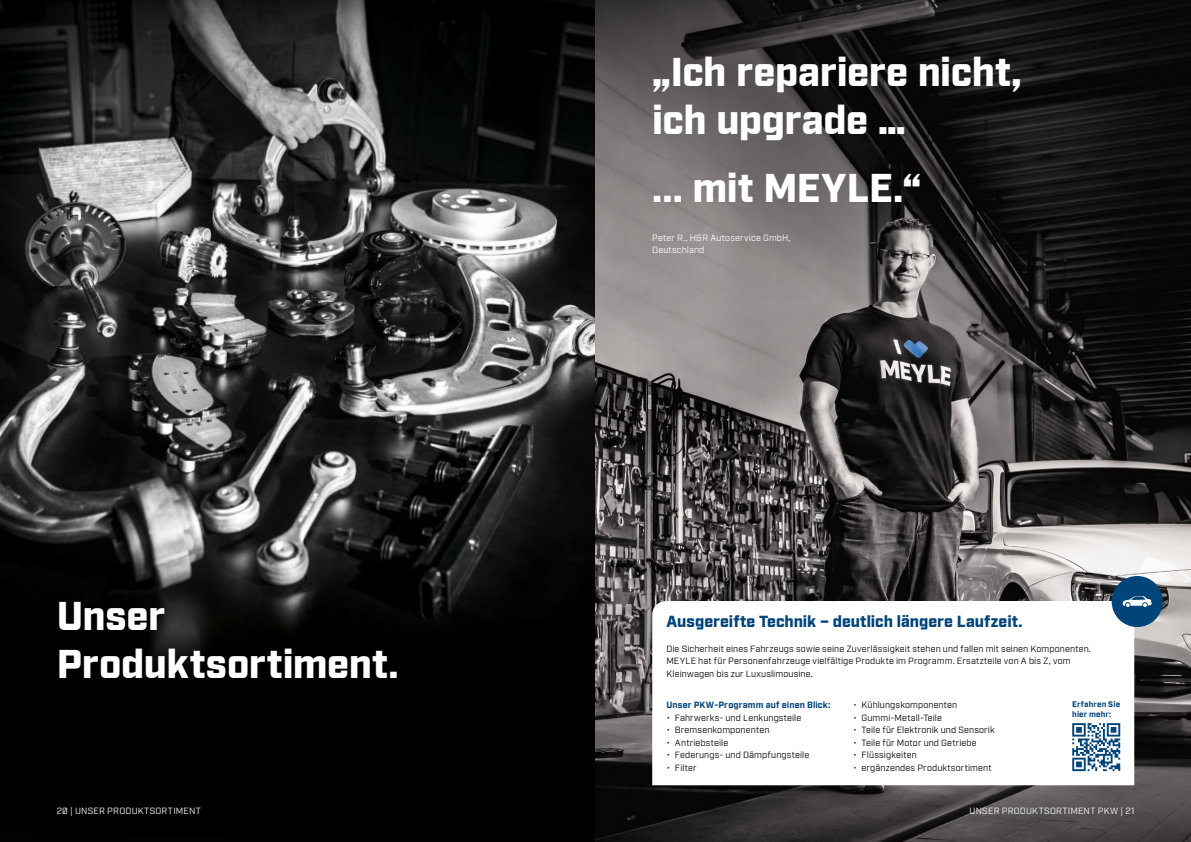
<style>
.page{position:relative;width:1191px;height:842px;background:#fff}
.page>*{position:absolute;margin:0;border:0;box-sizing:border-box;transform-origin:0 0}
.t1{font:900 40px/48px "Industry Meyle";letter-spacing:-.01em;color:#fff}
.t2{font:900 16px "Industry Meyle";color:#004479}
.t3{font:9px/12.6px "Industry Meyle";letter-spacing:.015em;color:#000}
.t4{font:9px/13px "Industry Meyle";letter-spacing:.025em;color:#fff}
.t5{font:700 9px "Industry Meyle";letter-spacing:.01em;color:#004479}
.t6{font:700 8px/9.6px "Industry Meyle";letter-spacing:.015em;color:#004479}
.s1{color:#004479}
</style>
<div class="page">
<img style="left:0;top:0;width:1191px;height:842px">
<div style="left:41px;top:584px;width:373px;height:112px;background:#000"></div>
<svg style="left:652px;top:601px;width:482px;height:184px"></svg>
<div style="left:1111px;top:576px;width:51px;height:51px;background:#004479;border-radius:50%"></div>
<svg style="left:1122px;top:596px;width:29px;height:11px"></svg>
<svg style="left:1072px;top:723px;width:48px;height:48px"></svg>
<h1 class="t1" style="left:652px;top:50px;width:371px">„Ich repariere nicht, ich upgrade …</h1>
<h1 class="t1" style="left:652px;top:166px;width:270px">... mit MEYLE.“</h1>
<h1 class="t1" style="left:57px;top:594px;width:343px">Unser<br>Produktsortiment.</h1>
<p class="t4" style="left:652px;top:231px;width:140px">Peter R., H&amp;R Autoservice GmbH,<br>Deutschland</p>
<h2 class="t2" style="left:666px;top:611px;width:358px">Ausgereifte Technik – deutlich längere Laufzeit.</h2>
<p class="t3" style="left:666px;top:642px;width:426px">Die Sicherheit eines Fahrzeugs sowie seine Zuverlässigkeit stehen und fallen mit seinen Komponenten.<br>MEYLE hat für Personenfahrzeuge vielfältige Produkte im Programm. Ersatzteile von A bis Z, vom<br>Kleinwagen bis zur Luxuslimousine.</p>
<p class="t5" style="left:666px;top:699px;width:166px">Unser PKW-Programm auf einen Blick:</p>
<p class="t3" style="left:666px;top:711px;width:136px"><span class="s1">•</span> Fahrwerks- und Lenkungsteile</p>
<p class="t3" style="left:666px;top:724px;width:105px"><span class="s1">•</span> Bremsenkomponenten</p>
<p class="t3" style="left:666px;top:737px;width:63px"><span class="s1">•</span> Antriebsteile</p>
<p class="t3" style="left:666px;top:749px;width:144px"><span class="s1">•</span> Federungs- und Dämpfungsteile</p>
<p class="t3" style="left:666px;top:762px;width:32px"><span class="s1">•</span> Filter</p>
<p class="t6" style="left:1072px;top:700px;width:49px">Erfahren Sie hier mehr:</p>
<p class="t3" style="left:853px;top:699px;width:106px"><span class="s1">•</span> Kühlungskomponenten</p>
<p class="t3" style="left:853px;top:711px;width:91px"><span class="s1">•</span> Gummi-Metall-Teile</p>
<p class="t3" style="left:853px;top:724px;width:143px"><span class="s1">•</span> Teile für Elektronik und Sensorik</p>
<p class="t3" style="left:853px;top:737px;width:125px"><span class="s1">•</span> Teile für Motor und Getriebe</p>
<p class="t3" style="left:853px;top:749px;width:65px"><span class="s1">•</span> Flüssigkeiten</p>
<p class="t3" style="left:853px;top:762px;width:140px"><span class="s1">•</span> ergänzendes Produktsortiment</p>
<p class="t4" style="left:57px;top:804px;width:146px">20 | UNSER PRODUKTSORTIMENT</p>
<p class="t4" style="left:969px;top:804px;width:166px">UNSER PRODUKTSORTIMENT PKW | 21</p>
</div>
